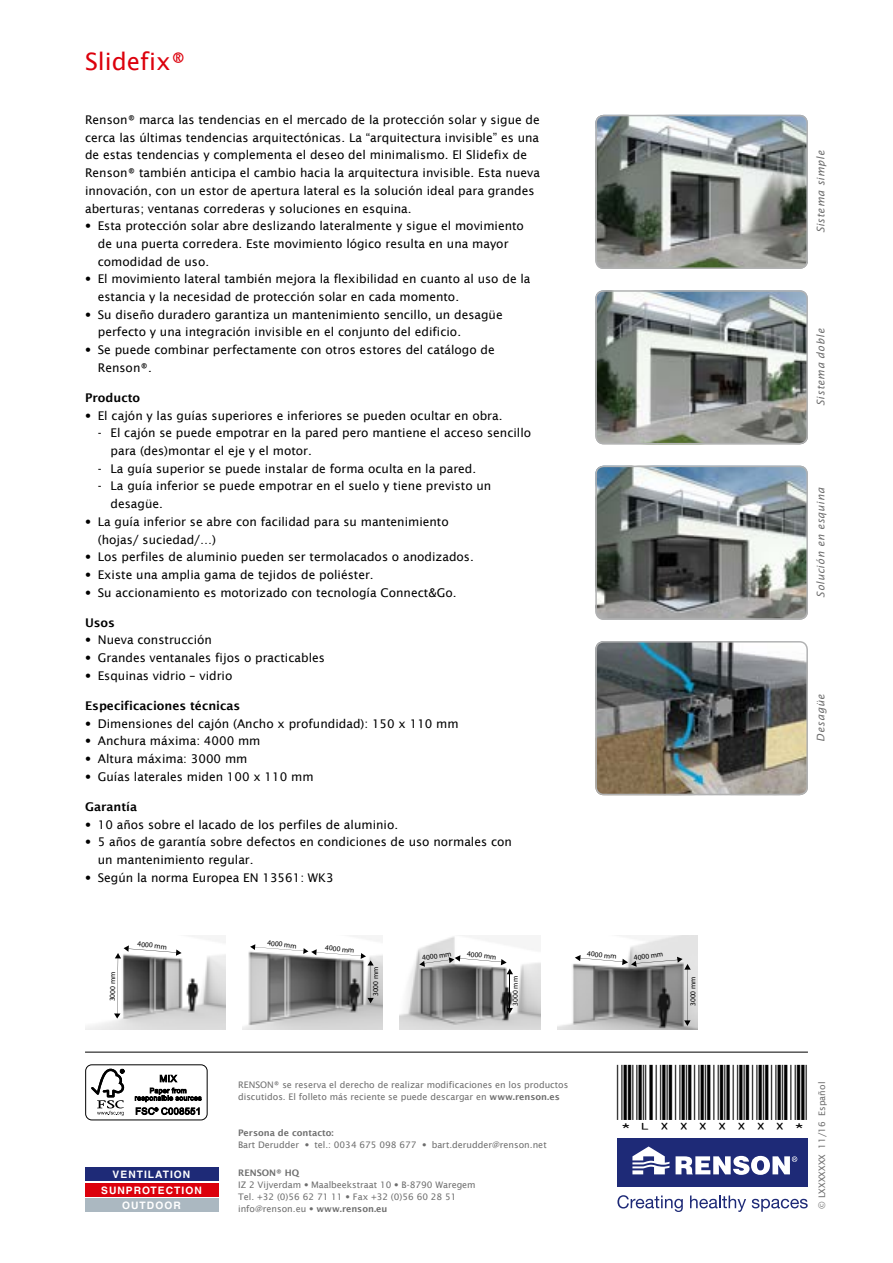
<style>
.page{position:relative;width:893px;height:1263px;background:#fff}
.page>*{position:absolute;margin:0;border:0;box-sizing:border-box;transform-origin:0 0}
.t1{font:24px "Lucida Sans";color:#dc000c}
.t2{font:18px "ID Automation HC39 M";letter-spacing:.1em;color:#000}
.t3{font:12px/17.7px "Lucida Sans";color:#000}
.t4{font:600 12px "Lucida Sans";color:#000}
.t5{font:italic 10.5px "Lucida Sans";letter-spacing:.055em;color:#6e6e6e}
.t6{font:700 10.2px/15.8px "Helvetica LT Std";letter-spacing:.1em;color:#fff;text-align:center}
.t7{font:9px/12px "Lucida Sans";color:#6e6e6e}
.t8{font:7.5px "Myriad Pro";color:#000}
.s1{font-family:"Helvetica Neue LT Std"}
.s2{font-weight:600}
</style>
<div class="page">
<hr style="left:85px;top:1052px;width:723px;height:1px;background:#000">
<div style="left:617px;top:1138px;width:191px;height:49px;background:#1e2a77"></div>
<svg style="left:632px;top:1146px;width:37px;height:28px"></svg>
<svg style="left:676px;top:1156px;width:121px;height:19px"></svg>
<svg style="left:617px;top:1195px;width:66px;height:17px"></svg>
<svg style="left:690px;top:1195px;width:56px;height:17px"></svg>
<svg style="left:752px;top:1199px;width:56px;height:13px"></svg>
<div style="left:85px;top:1167px;width:134px;height:13px;background:#1e2a77"></div>
<div style="left:85px;top:1183px;width:134px;height:13px;background:#dc000c"></div>
<div style="left:85px;top:1198px;width:134px;height:14px;background:#abb8c1"></div>
<img style="left:242px;top:935px;width:141px;height:94px">
<svg style="left:250px;top:944px;width:124px;height:21px"></svg>
<svg style="left:367px;top:998px;width:7px;height:5px"></svg>
<img style="left:85px;top:935px;width:140px;height:94px">
<svg style="left:114px;top:945px;width:68px;height:73px"></svg>
<img style="left:400px;top:935px;width:140px;height:94px">
<svg style="left:506px;top:1008px;width:7px;height:5px"></svg>
<svg style="left:419px;top:955px;width:94px;height:19px"></svg>
<hr style="left:370px;top:963px;width:1px;height:39px;background:#000">
<hr style="left:510px;top:971px;width:1px;height:41px;background:#000">
<img style="left:598px;top:115px;width:210px;height:151px">
<div style="left:595px;top:115px;width:213px;height:154px;border:2px solid #b1b2b3;border-radius:8px"></div>
<img style="left:598px;top:644px;width:210px;height:151px">
<div style="left:595px;top:641px;width:213px;height:154px;border:2px solid #b1b2b3;border-radius:8px"></div>
<img style="left:598px;top:466px;width:210px;height:151px">
<div style="left:595px;top:466px;width:213px;height:154px;border:2px solid #b1b2b3;border-radius:8px"></div>
<img style="left:598px;top:293px;width:210px;height:151px">
<div style="left:595px;top:290px;width:213px;height:154px;border:2px solid #b1b2b3;border-radius:8px"></div>
<img style="left:557px;top:935px;width:140px;height:94px">
<svg style="left:575px;top:955px;width:116px;height:71px"></svg>
<div style="left:85px;top:1064px;width:123px;height:56px;border:1px solid #000;border-radius:6px"></div>
<svg style="left:91px;top:1069px;width:33px;height:46px"></svg>
<svg style="left:135px;top:1074px;width:67px;height:41px"></svg>
<h1 class="t1" style="left:85px;top:47px;width:102px">Slidefix®</h1>
<p class="t3" style="left:85px;top:111px;width:456px">Renson® marca las tendencias en el mercado de la protección solar y sigue de cerca las últimas tendencias arquitectónicas. La “arquitectura invisible” es una de estas tendencias y complementa el deseo del minimalismo. El Slidefix de Renson® también anticipa el cambio hacia la arquitectura invisible. Esta nueva innovación, con un estor de apertura lateral es la solución ideal para grandes aberturas; ventanas correderas y soluciones en esquina.</p>
<p class="t3" style="left:98px;top:217px;width:428px;text-indent:-13px"><span class="s1">•</span> Esta protección solar abre deslizando lateralmente y sigue el movimiento de una puerta corredera. Este movimiento lógico resulta en una mayor comodidad de uso.</p>
<p class="t3" style="left:98px;top:270px;width:434px;text-indent:-13px"><span class="s1">•</span> El movimiento lateral también mejora la flexibilidad en cuanto al uso de la estancia y la necesidad de protección solar en cada momento.</p>
<p class="t3" style="left:98px;top:306px;width:406px;text-indent:-13px"><span class="s1">•</span> Su diseño duradero garantiza un mantenimiento sencillo, un desagüe perfecto y una integración invisible en el conjunto del edificio.</p>
<p class="t3" style="left:98px;top:341px;width:399px;text-indent:-13px"><span class="s1">•</span> Se puede combinar perfectamente con otros estores del catálogo de<br>Renson®.</p>
<p class="t4" style="left:85px;top:391px;width:57px">Producto</p>
<p class="t3" style="left:85px;top:406px;width:419px"><span class="s1">•</span> El cajón y las guías superiores e inferiores se pueden ocultar en obra.</p>
<p class="t3" style="left:111px;top:424px;width:422px;text-indent:-13px">- El cajón se puede empotrar en la pared pero mantiene el acceso sencillo para (des)montar el eje y el motor.</p>
<p class="t3" style="left:98px;top:460px;width:380px">- La guía superior se puede instalar de forma oculta en la pared.</p>
<p class="t3" style="left:111px;top:477px;width:382px;text-indent:-13px">- La guía inferior se puede empotrar en el suelo y tiene previsto un desagüe.</p>
<p class="t3" style="left:98px;top:513px;width:353px;text-indent:-13px"><span class="s1">•</span> La guía inferior se abre con facilidad para su mantenimiento (hojas/ suciedad/…)</p>
<p class="t3" style="left:85px;top:548px;width:390px"><span class="s1">•</span> Los perfiles de aluminio pueden ser termolacados o anodizados.</p>
<p class="t3" style="left:85px;top:566px;width:290px"><span class="s1">•</span> Existe una amplia gama de tejidos de poliéster.</p>
<p class="t3" style="left:85px;top:583px;width:373px"><span class="s1">•</span> Su accionamiento es motorizado con tecnología Connect&amp;Go.</p>
<p class="t4" style="left:85px;top:616px;width:32px">Usos</p>
<p class="t3" style="left:85px;top:631px;width:128px"><span class="s1">•</span> Nueva construcción</p>
<p class="t3" style="left:85px;top:649px;width:241px"><span class="s1">•</span> Grandes ventanales fijos o practicables</p>
<p class="t3" style="left:85px;top:667px;width:149px"><span class="s1">•</span> Esquinas vidrio – vidrio</p>
<p class="t4" style="left:85px;top:699px;width:157px">Especificaciones técnicas</p>
<p class="t3" style="left:85px;top:714px;width:375px"><span class="s1">•</span> Dimensiones del cajón (Ancho x profundidad): 150 x 110 mm</p>
<p class="t3" style="left:85px;top:732px;width:177px"><span class="s1">•</span> Anchura máxima: 4000 mm</p>
<p class="t3" style="left:85px;top:750px;width:164px"><span class="s1">•</span> Altura máxima: 3000 mm</p>
<p class="t3" style="left:85px;top:768px;width:230px"><span class="s1">•</span> Guías laterales miden 100 x 110 mm</p>
<p class="t4" style="left:85px;top:800px;width:54px">Garantía</p>
<p class="t3" style="left:85px;top:815px;width:315px"><span class="s1">•</span> 10 años sobre el lacado de los perfiles de aluminio.</p>
<p class="t3" style="left:98px;top:833px;width:416px;text-indent:-13px"><span class="s1">•</span> 5 años de garantía sobre defectos en condiciones de uso normales con un mantenimiento regular.</p>
<p class="t3" style="left:85px;top:868px;width:250px"><span class="s1">•</span> Según la norma Europea EN 13561: WK3</p>
<p class="t8" style="left:108px;top:1001px;width:31px;rotate:-89deg">3000 mm</p>
<p class="t8" style="left:268px;top:938px;width:31px;rotate:6deg">4000 mm</p>
<p class="t8" style="left:138px;top:940px;width:31px;rotate:6deg">4000 mm</p>
<p class="t8" style="left:326px;top:943px;width:31px;rotate:6deg">4000 mm</p>
<p class="t8" style="left:372px;top:996px;width:31px;rotate:-90deg">3000 mm</p>
<p class="t8" style="left:422px;top:953px;width:31px;rotate:-8deg">4000 mm</p>
<p class="t8" style="left:588px;top:949px;width:31px;rotate:6deg">4000 mm</p>
<p class="t8" style="left:467px;top:949px;width:31px;rotate:6deg">4000 mm</p>
<p class="t8" style="left:511px;top:1006px;width:31px;rotate:-90deg">3000 mm</p>
<p class="t8" style="left:633px;top:953px;width:31px;rotate:-8deg">4000 mm</p>
<p class="t8" style="left:689px;top:1006px;width:31px;rotate:-90deg">3000 mm</p>
<p class="t5" style="left:815px;top:233px;width:84px;rotate:-90deg">Sistema simple</p>
<p class="t5" style="left:815px;top:406px;width:79px;rotate:-90deg">Sistema doble</p>
<p class="t5" style="left:815px;top:598px;width:112px;rotate:-90deg">Solución en esquina</p>
<p class="t5" style="left:815px;top:741px;width:48px;rotate:-90deg">Desagüe</p>
<p class="t6" style="left:101px;top:1166px;width:102px">VENTILATION<br>SUNPROTECTION<br>OUTDOOR</p>
<p class="t7" style="left:238px;top:1078px;width:332px">RENSON® se reserva el derecho de realizar modificaciones en los productos discutidos. El folleto más reciente se puede descargar en <span class="s2">www.renson.es</span></p>
<p class="t7" style="left:238px;top:1126px;width:310px"><span class="s2">Persona de contacto:<br></span>Bart Derudder <span class="s1">•</span> tel.: 0034 675 098 677 <span class="s1">•</span> bart.derudder@renson.net</p>
<p class="t7" style="left:238px;top:1167px;width:239px"><span class="s2">RENSON® HQ<br></span>IZ 2 Vijverdam <span class="s1">•</span> Maalbeekstraat 10 <span class="s1">•</span> B-8790 Waregem Tel. +32 (0)56 62 71 11 <span class="s1">•</span> Fax +32 (0)56 60 28 51 info@renson.eu <span class="s1">•</span> <span class="s2">www.renson.eu</span></p>
<h2 class="t2" style="left:617px;top:1103px;width:192px">*LXXXXXXX*</h2>
<p class="t7" style="left:816px;top:1209px;width:129px;rotate:-90deg">© LXXXXXXX 11/16 Español</p>
</div>
